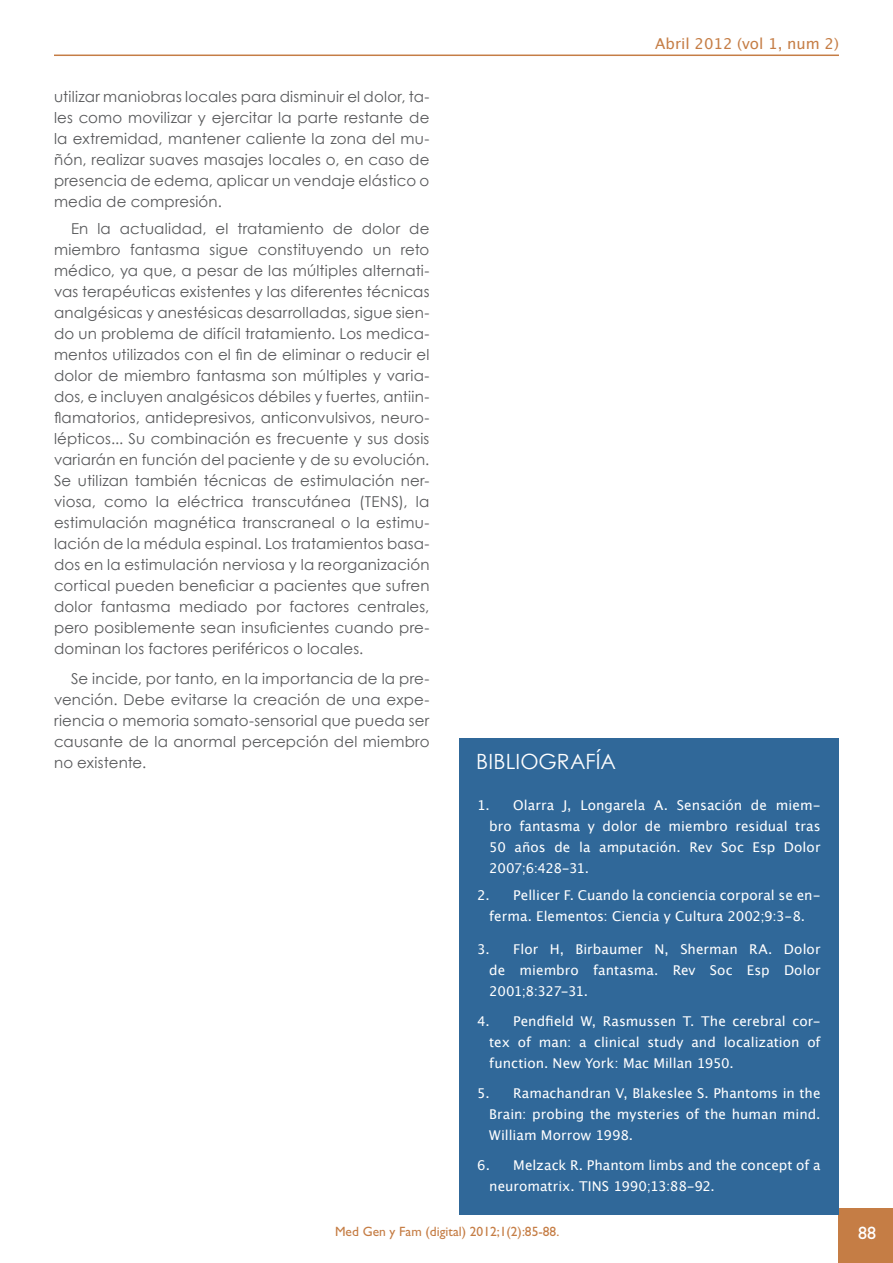
<style>
.page{position:relative;width:893px;height:1263px;background:#fff}
.page>*{position:absolute;margin:0;border:0;box-sizing:border-box;transform-origin:0 0}
.titulo_conclusion{font:21px "Century Gothic";letter-spacing:.005em;color:#fff}
.t1{font:18px "Gill Sans";color:#fff}
.Parrafo{font:15px/21px "Century Gothic";letter-spacing:.01em;color:#57585a;text-align:justify}
.t2{font:15px "Lucida Grande";color:#c57d45}
.Bibliografía{font:13.5px/21px "Lucida Grande";letter-spacing:.005em;color:#fff;text-align:justify}
.t3{font:13.5px "Gill Sans";color:#c57d45}
</style>
<div class="page">
<hr style="left:54px;top:55px;width:785px;height:1px;background:#c57d45">
<div style="left:839px;top:1209px;width:54px;height:54px;background:#c57d45"></div>
<div style="left:459px;top:738px;width:380px;height:476px;background:#306899"></div>
<p class="Parrafo" style="left:54px;top:86px;width:377px">utilizar maniobras locales para disminuir el dolor, ta&shy;les como movilizar y ejercitar la parte restante de la extremidad, mantener caliente la zona del mu&shy;ñón, realizar suaves masajes locales o, en caso de presencia de edema, aplicar un vendaje elástico o media de compresión.</p>
<p class="Parrafo" style="left:54px;top:218px;width:377px;text-indent:17px">En la actualidad, el tratamiento de dolor de miembro fantasma sigue constituyendo un reto médico, ya que, a pesar de las múltiples alternati&shy;vas terapéuticas existentes y las diferentes técnicas analgésicas y anestésicas desarrolladas, sigue sien&shy;do un problema de difícil tratamiento. Los medica&shy;mentos utilizados con el fin de eliminar o reducir el dolor de miembro fantasma son múltiples y varia&shy;dos, e incluyen analgésicos débiles y fuertes, antiin&shy;flamatorios, antidepresivos, anticonvulsivos, neuro&shy;lépticos... Su combinación es frecuente y sus dosis variarán en función del paciente y de su evolución.<br>Se utilizan también técnicas de estimulación ner&shy;viosa, como la eléctrica transcutánea (TENS), la estimulación magnética transcraneal o la estimu&shy;lación de la médula espinal. Los tratamientos basa&shy;dos en la estimulación nerviosa y la reorganización cortical pueden beneficiar a pacientes que sufren dolor fantasma mediado por factores centrales, pero posiblemente sean insuficientes cuando pre&shy;dominan los factores periféricos o locales.</p>
<p class="Parrafo" style="left:54px;top:668px;width:377px;text-indent:17px">Se incide, por tanto, en la importancia de la pre&shy;vención. Debe evitarse la creación de una expe&shy;riencia o memoria somato-sensorial que pueda ser causante de la anormal percepción del miembro no existente.</p>
<p class="t2" style="left:655px;top:35px;width:185px">Abril 2012 (vol 1, num 2)</p>
<p class="titulo_conclusion" style="left:476px;top:746px;width:141px">BIBLIOGRAFÍA</p>
<p class="Bibliografía" style="left:489px;top:795px;width:333px;text-indent:-12px">1. Olarra J, Longarela A. Sensación de miem&shy;bro fantasma y dolor de miembro residual tras 50 años de la amputación. Rev Soc Esp Dolor 2007;6:428-31.</p>
<p class="Bibliografía" style="left:477px;top:885px;width:345px;text-align:center">2. Pellicer F. Cuando la conciencia corporal se en&shy;ferma. Elementos: Ciencia y Cultura 2002;9:3-8.</p>
<p class="Bibliografía" style="left:489px;top:939px;width:333px;text-indent:-12px">3. Flor H, Birbaumer N, Sherman RA. Dolor de miembro fantasma. Rev Soc Esp Dolor 2001;8:327-31.</p>
<p class="Bibliografía" style="left:489px;top:1011px;width:333px;text-indent:-12px">4. Pendfield W, Rasmussen T. The cerebral cor&shy;tex of man: a clinical study and localization of function. New York: Mac Millan 1950.</p>
<p class="Bibliografía" style="left:489px;top:1083px;width:333px;text-indent:-12px">5. Ramachandran V, Blakeslee S. Phantoms in the Brain: probing the mysteries of the human mind.<br>William Morrow 1998.</p>
<p class="Bibliografía" style="left:489px;top:1155px;width:333px;text-indent:-12px">6. Melzack R. Phantom limbs and the concept of a neuromatrix. TINS 1990;13:88-92.</p>
<p class="t3" style="left:335px;top:1223px;width:226px">Med Gen y Fam (digital) 2012;1(2):85-88.</p>
<p class="t1" style="left:858px;top:1223px;width:19px">88</p>
</div>
